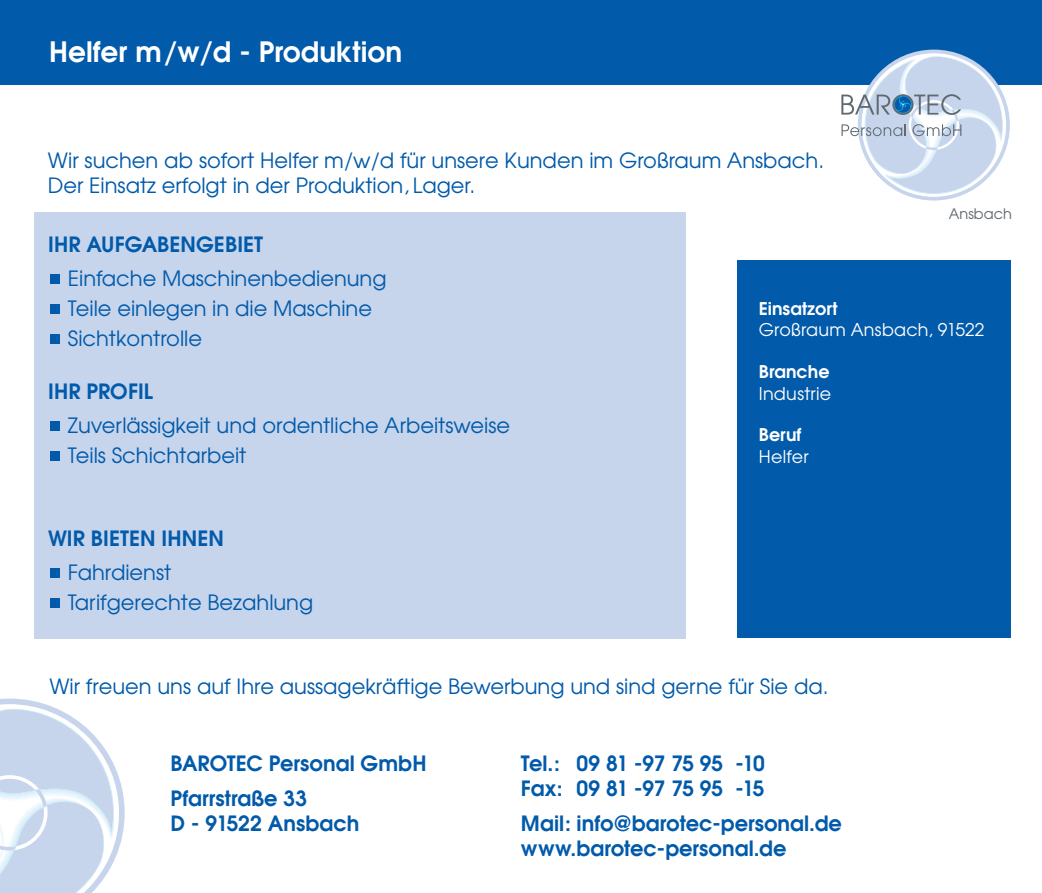
<style>
.page{position:relative;width:1042px;height:893px;background:#fff}
.page>*{position:absolute;margin:0;border:0;box-sizing:border-box;transform-origin:0 0}
.t1{font:600 28px "Avant Garde";color:#fff}
.t2{font:21px/29.8px "Avant Garde";color:#015aaa}
.t3{font:600 21px/25.2px "Avant Garde";color:#015aaa}
.t4{font:600 21px/25.2px "Avant Garde";letter-spacing:-.02em;color:#015aaa}
.t5{font:17.5px "Avant Garde";letter-spacing:.015em;color:#fff}
.t6{font:600 17.5px "Avant Garde";color:#fff}
.t7{font:14.53px "Avant Garde";color:#5f696f}
</style>
<div class="page">
<div style="left:737px;top:260px;width:274px;height:377px;background:#015aaa"></div>
<div style="left:34px;top:212px;width:652px;height:427px;background:#c6d4ec"></div>
<div style="left:0;top:0;width:1042px;height:84px;background:#015aaa"></div>
<svg style="left:0;top:699px;width:125px;height:194px"></svg>
<svg style="left:841px;top:50px;width:169px;height:151px"></svg>
<div style="left:50px;top:304px;width:10px;height:10px;background:#015aaa"></div>
<div style="left:50px;top:598px;width:10px;height:10px;background:#015aaa"></div>
<div style="left:50px;top:334px;width:10px;height:10px;background:#015aaa"></div>
<div style="left:50px;top:274px;width:10px;height:10px;background:#015aaa"></div>
<div style="left:50px;top:451px;width:10px;height:10px;background:#015aaa"></div>
<div style="left:50px;top:421px;width:10px;height:10px;background:#015aaa"></div>
<div style="left:50px;top:568px;width:10px;height:10px;background:#015aaa"></div>
<h1 class="t1" style="left:49px;top:33px;width:355px">Helfer m/w/d - Produktion</h1>
<p class="t2" style="left:48px;top:147px;width:778px;line-height:25.2px">Wir suchen ab sofort Helfer m/w/d für unsere Kunden im Großraum Ansbach.<br>Der Einsatz erfolgt in der Produktion, Lager.</p>
<p class="t3" style="left:48px;top:231px;width:216px">IHR AUFGABENGEBIET</p>
<p class="t7" style="left:949px;top:205px;width:64px">Ansbach</p>
<p class="t2" style="left:68px;top:263px;width:320px">Einfache Maschinenbedienung<br>Teile einlegen in die Maschine<br>Sichtkontrolle</p>
<p class="t3" style="left:48px;top:378px;width:107px">IHR PROFIL</p>
<p class="t2" style="left:68px;top:410px;width:444px">Zuverlässigkeit und ordentliche Arbeitsweise<br>Teils Schichtarbeit</p>
<p class="t3" style="left:48px;top:525px;width:178px">WIR BIETEN IHNEN</p>
<p class="t2" style="left:68px;top:557px;width:247px">Fahrdienst<br>Tarifgerechte Bezahlung</p>
<p class="t6" style="left:759px;top:297px;width:80px">Einsatzort</p>
<p class="t5" style="left:759px;top:319px;width:227px">Großraum Ansbach, 91522</p>
<p class="t6" style="left:759px;top:360px;width:72px">Branche</p>
<p class="t5" style="left:759px;top:382px;width:74px">Industrie</p>
<p class="t6" style="left:759px;top:423px;width:44px">Beruf</p>
<p class="t5" style="left:759px;top:445px;width:51px">Helfer</p>
<p class="t2" style="left:49px;top:671px;width:780px">Wir freuen uns auf Ihre aussagekräftige Bewerbung und sind gerne für Sie da.</p>
<p class="t3" style="left:170px;top:745px;width:258px;line-height:35px">BAROTEC Personal GmbH<br>Pfarrstraße 33</p>
<p class="t3" style="left:170px;top:810px;width:190px">D - 91522 Ansbach</p>
<p class="t4" style="left:521px;top:750px;width:245px">Tel.: 09 81 -97 75 95 -10<br>Fax: 09 81 -97 75 95 -15</p>
<p class="t3" style="left:521px;top:810px;width:323px">Mail: info@barotec-personal.de www.barotec-personal.de</p>
</div>
